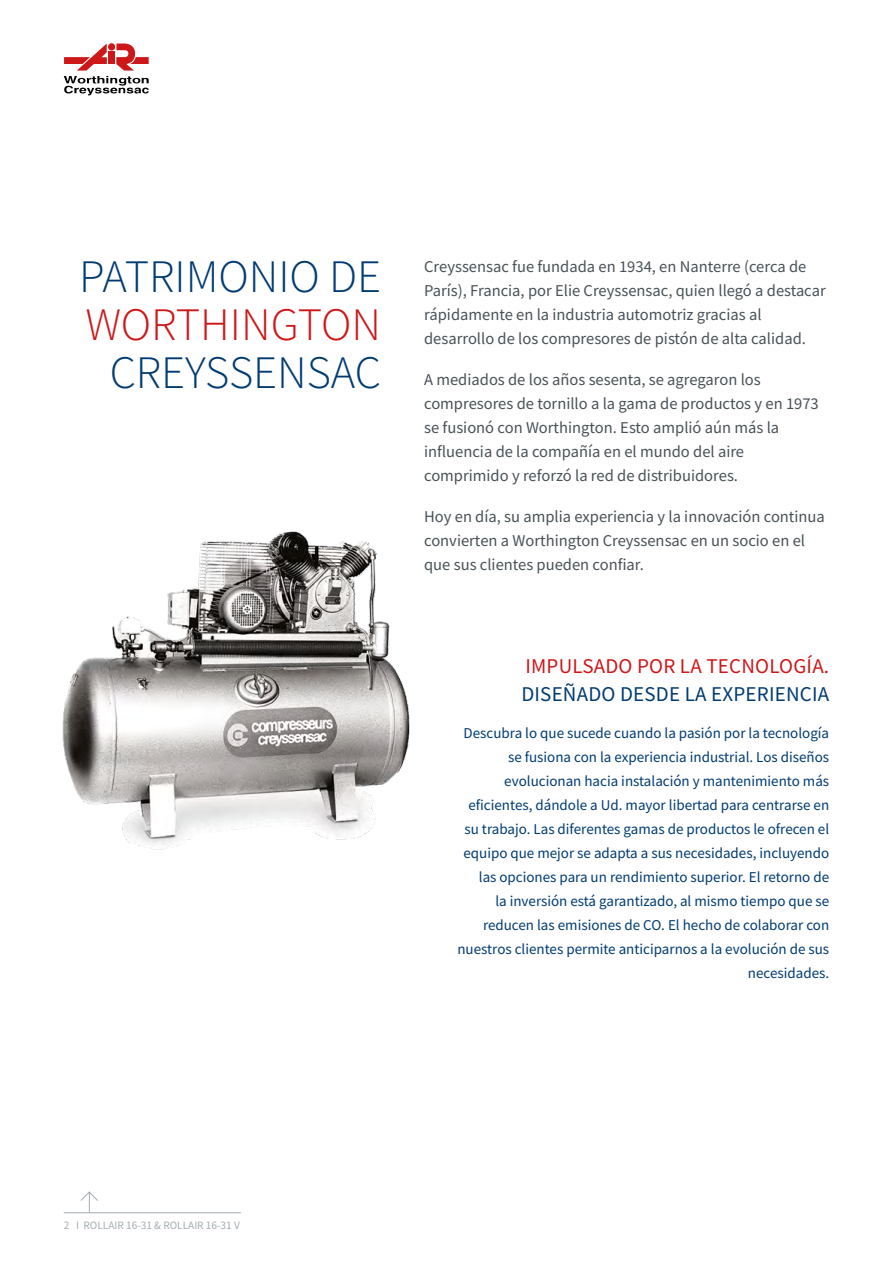
<style>
.page{position:relative;width:893px;height:1263px;background:#fff}
.page>*{position:absolute;margin:0;border:0;box-sizing:border-box;transform-origin:0 0}
.t1{font:300 46.5px "Source Sans Pro";color:#003b72}
.t2{font:300 46.5px "Source Sans Pro";color:#cd1719}
.t3{font:21px "Source Sans Pro";letter-spacing:.01em;color:#003b72}
.t4{font:21px "Source Sans Pro";letter-spacing:.01em;color:#cd1719}
.t5{font:16.5px/24px "Source Sans Pro";color:#485156}
.t6{font:15px/24px "Source Sans Pro";color:#003b72;text-align:right}
.t7{font:11.25px "Source Sans Pro";color:#a4acb1}
</style>
<div class="page">
<img style="left:62px;top:531px;width:348px;height:319px">
<svg style="left:80px;top:1191px;width:18px;height:21px"></svg>
<hr style="left:64px;top:1212px;width:177px;height:1px;background:#a4acb1">
<svg style="left:64px;top:44px;width:85px;height:51px"></svg>
<h1 class="t1" style="left:79px;top:248px;width:303px">PATRIMONIO DE</h1>
<h1 class="t2" style="left:85px;top:296px;width:297px">WORTHINGTON</h1>
<h1 class="t1" style="left:110px;top:344px;width:273px">CREYSSENSAC</h1>
<p class="t5" style="left:424px;top:254px;width:403px">Creyssensac fue fundada en 1934, en Nanterre (cerca de París), Francia, por Elie Creyssensac, quien llegó a destacar rápidamente en la industria automotriz gracias al desarrollo de los compresores de pistón de alta calidad.</p>
<p class="t5" style="left:424px;top:367px;width:396px">A mediados de los años sesenta, se agregaron los compresores de tornillo a la gama de productos y en 1973 se fusionó con Worthington. Esto amplió aún más la influencia de la compañía en el mundo del aire comprimido y reforzó la red de distribuidores.</p>
<p class="t5" style="left:424px;top:504px;width:402px">Hoy en día, su amplia experiencia y la innovación continua convierten a Worthington Creyssensac en un socio en el que sus clientes pueden confiar.</p>
<p class="t4" style="left:525px;top:653px;width:305px">IMPULSADO POR LA TECNOLOGÍA.</p>
<p class="t3" style="left:521px;top:681px;width:309px">DISEÑADO DESDE LA EXPERIENCIA</p>
<p class="t6" style="left:457px;top:721px;width:373px">Descubra lo que sucede cuando la pasión por la tecnología se fusiona con la experiencia industrial. Los diseños evolucionan hacia instalación y mantenimiento más eficientes, dándole a Ud. mayor libertad para centrarse en su trabajo. Las diferentes gamas de productos le ofrecen el equipo que mejor se adapta a sus necesidades, incluyendo las opciones para un rendimiento superior. El retorno de<br>la inversión está garantizado, al mismo tiempo que se reducen las emisiones de CO. El hecho de colaborar con nuestros clientes permite anticiparnos a la evolución de sus necesidades.</p>
<p class="t7" style="left:64px;top:1218px;width:178px">2 I ROLLAIR 16-31 &amp; ROLLAIR 16-31 V</p>
</div>
